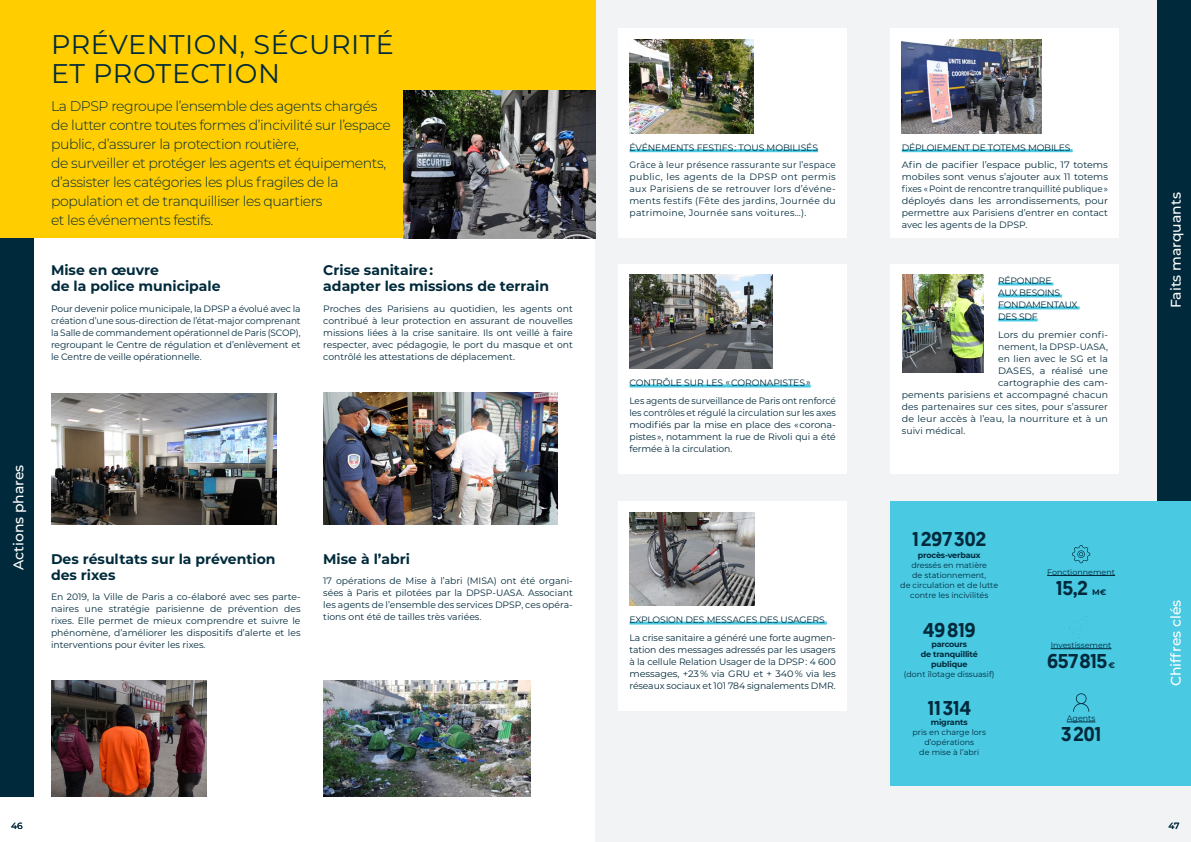
<style>
.page{position:relative;width:1191px;height:842px;background:#fff}
.page>*{position:absolute;margin:0;border:0;box-sizing:border-box;transform-origin:0 0}
.t1{font:27px/29px "Montserrat";letter-spacing:.02em;color:#002a3b}
.t2{font:500 20px "Geomanist";letter-spacing:-.02em;color:#002a3b}
.t3{font:300 14px/19px "Montserrat";letter-spacing:-.03em;color:#002a3b}
.t4{font:700 14px/16px "Montserrat";color:#002a3b}
.t5{font:500 14px "Montserrat";color:#fff}
.t6{font:9.2px/12px "Montserrat";color:#002a3b;text-align:justify}
.t7{font:9.2px/17.7px "Montserrat";letter-spacing:-.02em;color:#002a3b}
.t8{font:9.2px/17.7px "Montserrat";letter-spacing:.02em;color:#002a3b}
.t9{font:9.2px/12px "Montserrat";letter-spacing:-.03em;color:#002a3b}
.t10{font:9.2px "Montserrat";color:#002a3b;scale:1.05 1}
.t11{font:500 9px "Montserrat";color:#002a3b}
.t12{font:8px/10px "Montserrat";color:#002a3b;text-align:center}
.t13{font:700 8px/10px "Montserrat";letter-spacing:-.02em;color:#002a3b;text-align:center}
</style>
<div class="page">
<div style="left:595px;top:0;width:596px;height:842px;background:#f1f3f4"></div>
<div style="left:0;top:0;width:595px;height:238px;background:#ffcd00"></div>
<div style="left:1157px;top:0;width:34px;height:561px;background:#002a3b"></div>
<div style="left:0;top:238px;width:34px;height:559px;background:#002a3b"></div>
<div style="left:890px;top:501px;width:301px;height:284px;background:#4ac9e3"></div>
<img style="left:51px;top:680px;width:155px;height:117px">
<img style="left:51px;top:393px;width:225px;height:131px">
<img style="left:323px;top:393px;width:234px;height:131px">
<img style="left:323px;top:680px;width:207px;height:117px">
<div style="left:618px;top:28px;width:229px;height:210px;background:#fff"></div>
<hr style="left:629px;top:149px;width:189px;height:3px;background:#4ac9e3">
<div style="left:618px;top:501px;width:229px;height:209px;background:#fff"></div>
<hr style="left:629px;top:621px;width:198px;height:3px;background:#4ac9e3">
<div style="left:890px;top:28px;width:229px;height:210px;background:#fff"></div>
<hr style="left:901px;top:149px;width:171px;height:3px;background:#4ac9e3">
<div style="left:890px;top:264px;width:229px;height:209px;background:#fff"></div>
<hr style="left:998px;top:282px;width:55px;height:3px;background:#4ac9e3">
<hr style="left:998px;top:294px;width:64px;height:3px;background:#4ac9e3">
<hr style="left:998px;top:306px;width:81px;height:3px;background:#4ac9e3">
<hr style="left:998px;top:318px;width:39px;height:3px;background:#4ac9e3">
<div style="left:618px;top:264px;width:229px;height:209px;background:#fff"></div>
<hr style="left:629px;top:384px;width:181px;height:3px;background:#4ac9e3">
<img style="left:902px;top:275px;width:82px;height:97px">
<img style="left:629px;top:275px;width:143px;height:94px">
<img style="left:629px;top:40px;width:125px;height:93px">
<img style="left:901px;top:40px;width:140px;height:93px">
<img style="left:629px;top:512px;width:125px;height:94px">
<img style="left:403px;top:90px;width:192px;height:148px">
<hr style="left:1047px;top:575px;width:68px;height:1px;background:#002a3b">
<hr style="left:1050px;top:648px;width:61px;height:1px;background:#002a3b">
<svg style="left:1066px;top:722px;width:29px;height:1px"></svg>
<svg style="left:1072px;top:545px;width:18px;height:18px"></svg>
<svg style="left:1073px;top:693px;width:16px;height:19px"></svg>
<h1 class="t1" style="left:51px;top:29px;width:344px">PRÉVENTION, SÉCURITÉ<br>ET PROTECTION</h1>
<p class="t3" style="left:51px;top:96px;width:341px">La DPSP regroupe l’ensemble des agents chargés de lutter contre toutes formes d’incivilité sur l’espace public, d’assurer la protection routière,<br>de surveiller et protéger les agents et équipements, d’assister les catégories les plus fragiles de la population et de tranquilliser les quartiers<br>et les événements festifs.</p>
<h3 class="t4" style="left:51px;top:262px;width:171px">Mise en œuvre<br>de la police municipale</h3>
<p class="t6" style="left:51px;top:302px;width:251px">Pour devenir police municipale, la DPSP a évolué avec la création d’une sous-direction de l’état-major comprenant la Salle de commandement opérationnel de Paris (SCOP), regroupant le Centre de régulation et d’enlèvement et le Centre de veille opérationnelle.</p>
<h3 class="t4" style="left:323px;top:262px;width:227px">Crise sanitaire :<br>adapter les missions de terrain</h3>
<p class="t6" style="left:323px;top:302px;width:251px">Proches des Parisiens au quotidien, les agents ont contribué à leur protection en assurant de nouvelles missions liées à la crise sanitaire. Ils ont veillé à faire respecter, avec pédagogie, le port du masque et ont contrôlé les attestations de déplacement.</p>
<h3 class="t5" style="left:9px;top:570px;width:107px;rotate:-90deg">Actions phares</h3>
<h3 class="t4" style="left:51px;top:550px;width:226px">Des résultats sur la prévention des rixes</h3>
<p class="t6" style="left:51px;top:590px;width:251px">En 2019, la Ville de Paris a co-élaboré avec ses parte&shy;naires une stratégie parisienne de prévention des rixes. Elle permet de mieux comprendre et suivre le phénomène, d’améliorer les dispositifs d’alerte et les interventions pour éviter les rixes.</p>
<h3 class="t4" style="left:323px;top:550px;width:88px">Mise à l’abri</h3>
<p class="t6" style="left:323px;top:574px;width:251px">17 opérations de Mise à l’abri (MISA) ont été organi&shy;sées à Paris et pilotées par la DPSP-UASA. Associant les agents de l’ensemble des services DPSP, ces opéra&shy;tions ont été de tailles très variées.</p>
<p class="t8" style="left:629px;top:138px;width:208px">ÉVÉNEMENTS FESTIFS : TOUS MOBILISÉS<br>Grâce à leur présence rassurante sur l’espace</p>
<p class="t6" style="left:629px;top:171px;width:208px">public, les agents de la DPSP ont permis aux Parisiens de se retrouver lors d’événe&shy;ments festifs (Fête des jardins, Journée du patrimoine, Journée sans voitures…).</p>
<p class="t6" style="left:629px;top:374px;width:208px;line-height:17.7px">CONTRÔLE SUR LES « CORONAPISTES »<br>Les agents de surveillance de Paris ont renforcé</p>
<p class="t6" style="left:629px;top:406px;width:208px">les contrôles et régulé la circulation sur les axes modifiés par la mise en place des « corona&shy;pistes », notamment la rue de Rivoli qui a été fermée à la circulation.</p>
<p class="t7" style="left:629px;top:611px;width:208px">EXPLOSION DES MESSAGES DES USAGERS<br>La crise sanitaire a généré une forte augmen-</p>
<p class="t6" style="left:629px;top:643px;width:208px">tation des messages adressés par les usagers à la cellule Relation Usager de la DPSP : 4 600 messages, +23 % via GRU et + 340 % via les réseaux sociaux et 101 784 signalements DMR.</p>
<p class="t7" style="left:901px;top:138px;width:208px">DÉPLOIEMENT DE TOTEMS MOBILES<br>Afin de pacifier l’espace public, 17 totems</p>
<p class="t6" style="left:901px;top:171px;width:208px">mobiles sont venus s’ajouter aux 11 totems fixes « Point de rencontre tranquillité publique » déployés dans les arrondissements, pour permettre aux Parisiens d’entrer en contact avec les agents de la DPSP.</p>
<p class="t9" style="left:998px;top:274px;width:81px">RÉPONDRE<br>AUX BESOINS<br>FONDAMENTAUX<br>DES SDF</p>
<p class="t6" style="left:998px;top:328px;width:111px">Lors du premier confi-</p>
<p class="t6" style="left:998px;top:340px;width:111px">nement, la DPSP-UASA,</p>
<p class="t6" style="left:998px;top:352px;width:111px">en lien avec le SG et la</p>
<p class="t10" style="left:998px;top:364px;width:106px">DASES, a réalisé une</p>
<p class="t6" style="left:998px;top:376px;width:111px">cartographie des cam-</p>
<p class="t6" style="left:901px;top:388px;width:208px">pements parisiens et accompagné chacun</p>
<p class="t6" style="left:901px;top:400px;width:208px">des partenaires sur ces sites, pour s’assurer</p>
<p class="t6" style="left:901px;top:412px;width:208px">de leur accès à l’eau, la nourriture et à un</p>
<p class="t6" style="left:901px;top:424px;width:65px">suivi médical.</p>
<h2 class="t2" style="left:912px;top:526px;width:76px">1297302</h2>
<p class="t13" style="left:918px;top:550px;width:64px">procès-verbaux</p>
<p class="t12" style="left:900px;top:560px;width:99px">dressés en matière<br>de stationnement,<br>de circulation et de lutte contre les incivilités</p>
<h2 class="t2" style="left:922px;top:616px;width:54px">49819</h2>
<p class="t13" style="left:920px;top:638px;width:59px">parcours<br>de tranquillité publique</p>
<p class="t12" style="left:904px;top:668px;width:92px">(dont îlotage dissuasif)</p>
<h2 class="t2" style="left:927px;top:695px;width:45px">11314</h2>
<p class="t13" style="left:930px;top:717px;width:38px">migrants</p>
<p class="t12" style="left:912px;top:727px;width:75px">pris en charge lors d’opérations<br>de mise à l’abri</p>
<p class="t12" style="left:1047px;top:566px;width:70px">Fonctionnement</p>
<h2 class="t2" style="left:1056px;top:574px;width:34px">15,2</h2>
<p class="t13" style="left:1092px;top:586px;width:16px">M€</p>
<p class="t12" style="left:1050px;top:640px;width:62px">Investissement</p>
<h2 class="t2" style="left:1047px;top:647px;width:62px">657815</h2>
<p class="t13" style="left:1108px;top:659px;width:8px">€</p>
<p class="t12" style="left:1066px;top:713px;width:30px">Agents</p>
<h2 class="t2" style="left:1060px;top:721px;width:42px">3201</h2>
<h3 class="t5" style="left:1166px;top:308px;width:117px;rotate:-90deg">Faits marquants</h3>
<h3 class="t5" style="left:1166px;top:686px;width:88px;rotate:-90deg">Chiffres clés</h3>
<p class="t11" style="left:11px;top:819px;width:13px">46</p>
<p class="t11" style="left:1168px;top:819px;width:12px">47</p>
</div>
